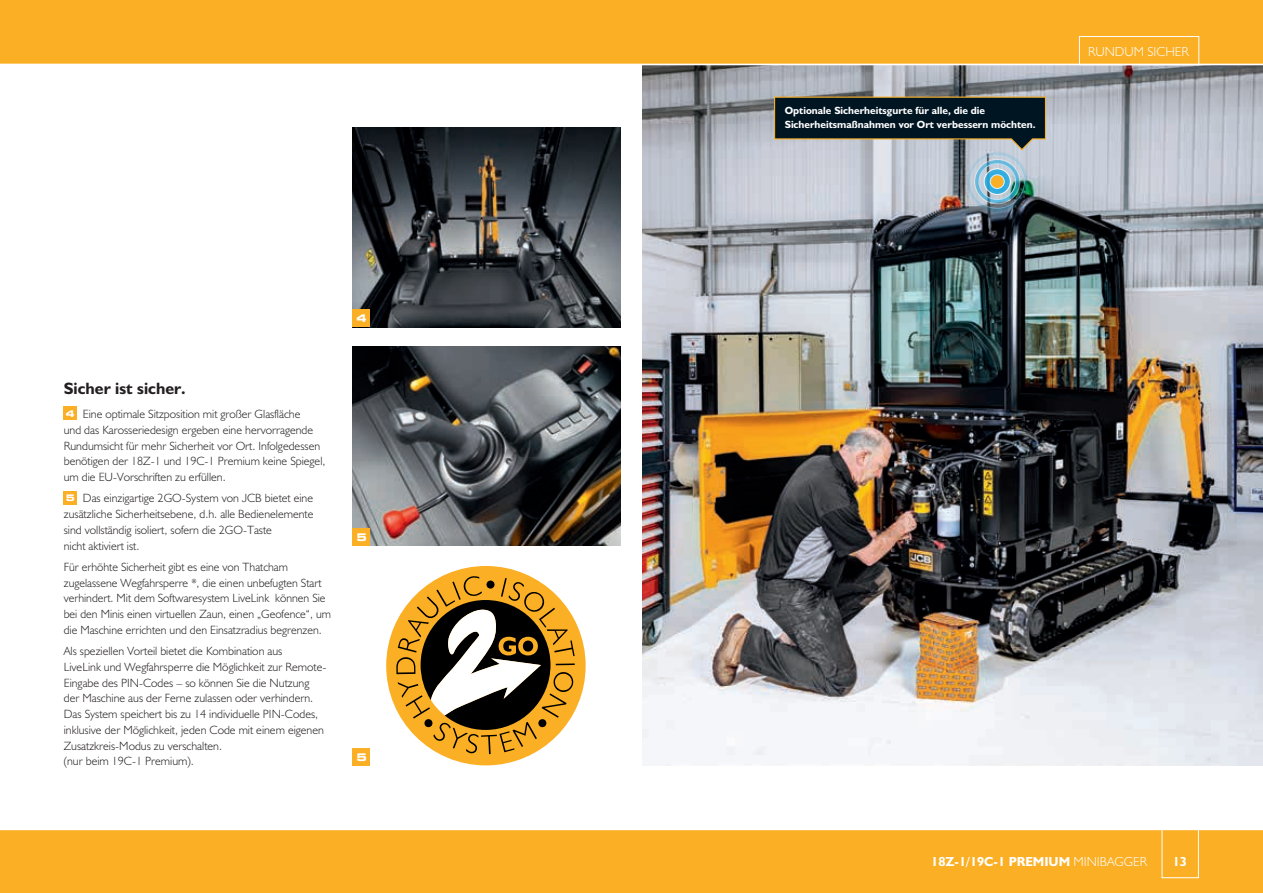
<style>
.page{position:relative;width:1263px;height:893px;background:#fff}
.page>*{position:absolute;margin:0;border:0;box-sizing:border-box;transform-origin:0 0}
.t1{font:16.5px "JCB Bold";color:#231f20}
.t2{font:13.2px "JCB Bold";color:#fff}
.t3{font:13.2px "JCB Light";color:#fff}
.t4{font:12px/15.8px "JCB Light";color:#231f20}
.t5{font:10.5px/13.5px "JCB Bold";color:#fff}
.t6{font:700 expanded 10.5px "Square 721 BT";color:#fff}
.s1{font-family:"Square 721 BT";font-weight:700;font-stretch:expanded;font-size:9.15px;color:#fff}
.s2{font-family:"JCB Light"}
</style>
<div class="page">
<img style="left:353px;top:128px;width:268px;height:199px">
<img style="left:642px;top:65px;width:621px;height:700px">
<img style="left:353px;top:346px;width:268px;height:200px">
<div style="left:386px;top:566px;width:200px;height:199px;background:#fbaf25;border-radius:50%"></div>
<svg style="left:396px;top:576px;width:179px;height:178px"></svg>
<div style="left:0;top:829px;width:1263px;height:64px;background:#fbaf25"></div>
<hr style="left:0;top:829px;width:1263px;height:1px;background:#fff">
<div style="left:0;top:0;width:1263px;height:64px;background:#fbaf25"></div>
<div style="left:1079px;top:36px;width:120px;height:29px;border:1px solid #fff"></div>
<div style="left:64px;top:407px;width:13px;height:13px;background:#fbaf25"></div>
<div style="left:64px;top:491px;width:13px;height:13px;background:#fbaf25"></div>
<div style="left:353px;top:310px;width:17px;height:17px;background:#fbaf25"></div>
<div style="left:353px;top:529px;width:17px;height:17px;background:#fbaf25"></div>
<div style="left:1162px;top:819px;width:37px;height:59px;border:1px solid #fff"></div>
<div style="left:353px;top:748px;width:17px;height:17px;background:#fbaf25"></div>
<svg style="left:773px;top:96px;width:273px;height:117px;background:#768289"></svg>
<h1 class="t1" style="left:64px;top:378px;width:123px">Sicher ist sicher.</h1>
<p class="t4" style="left:64px;top:406px;width:263px"><span class="s1">4</span> Eine optimale Sitzposition mit großer Glasfläche<br>und das Karosseriedesign ergeben eine hervorragende Rundumsicht für mehr Sicherheit vor Ort. Infolgedessen benötigen der 18Z-1 und 19C-1 Premium keine Spiegel, um die EU-Vorschriften zu erfüllen.</p>
<p class="t4" style="left:64px;top:490px;width:251px"><span class="s1">5</span> Das einzigartige 2GO-System von JCB bietet eine zusätzliche Sicherheitsebene, d.h. alle Bedienelemente sind vollständig isoliert, sofern die 2GO-Taste<br>nicht aktiviert ist.</p>
<p class="t4" style="left:64px;top:559px;width:269px">Für erhöhte Sicherheit gibt es eine von Thatcham zugelassene Wegfahrsperre *, die einen unbefugten Start verhindert. Mit dem Softwaresystem LiveLink können Sie bei den Minis einen virtuellen Zaun, einen „Geofence“, um die Maschine errichten und den Einsatzradius begrenzen.</p>
<p class="t4" style="left:64px;top:643px;width:264px">Als speziellen Vorteil bietet die Kombination aus<br>LiveLink und Wegfahrsperre die Möglichkeit zur Remote-Eingabe des PIN-Codes – so können Sie die Nutzung der Maschine aus der Ferne zulassen oder verhindern.<br>Das System speichert bis zu 14 individuelle PIN-Codes, inklusive der Möglichkeit, jeden Code mit einem eigenen Zusatzkreis-Modus zu verschalten.<br>(nur beim 19C-1 Premium).</p>
<p class="t6" style="left:356px;top:312px;width:12px">4</p>
<p class="t6" style="left:356px;top:531px;width:12px">5</p>
<p class="t6" style="left:356px;top:751px;width:12px">5</p>
<p class="t5" style="left:785px;top:104px;width:252px">Optionale Sicherheitsgurte für alle, die die<br>Sicherheitsmaßnahmen vor Ort verbessern möchten.</p>
<p class="t3" style="left:1088px;top:43px;width:102px">RUNDUM SICHER</p>
<p class="t2" style="left:931px;top:853px;width:217px">18Z-1/19C-1 PREMIUM <span class="s2">MINIBAGGER</span></p>
<p class="t2" style="left:1173px;top:853px;width:16px">13</p>
</div>
